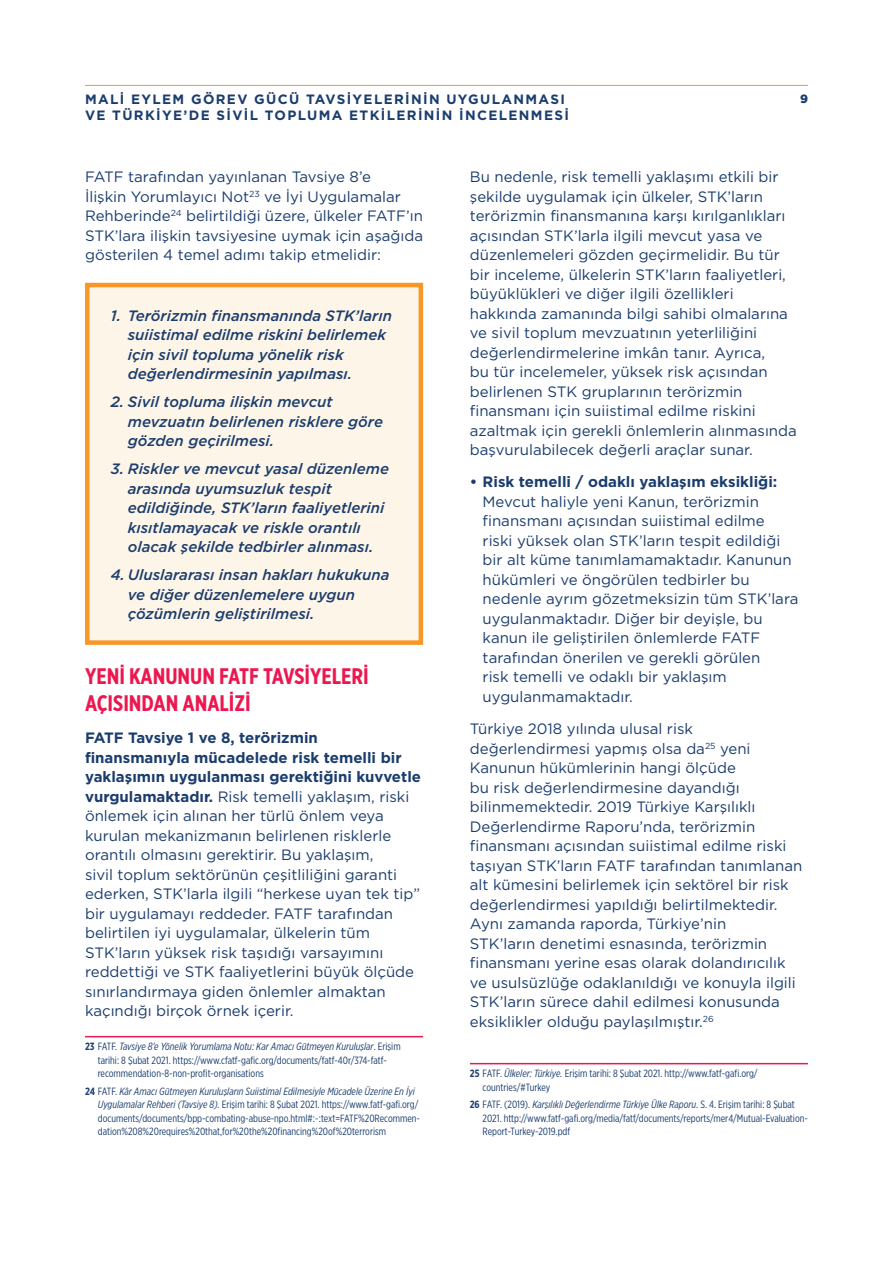
<style>
.page{position:relative;width:893px;height:1263px;background:#fff}
.page>*{position:absolute;margin:0;border:0;box-sizing:border-box;transform-origin:0 0}
.t1{font:700 22.5px/27px "Gotham X Narrow";color:#ed174f}
.t2{font:15px/19.5px "Gotham";color:#1b3d6d}
.t3{font:italic 500 15px/19.5px "Gotham";color:#1b3d6d}
.t4{font:700 15px "Gotham";color:#1b3d6d}
.t5{font:700 13.5px "Gotham";letter-spacing:.1em;color:#1b3d6d}
.t6{font:900 12px "Gotham";color:#1b3d6d}
.t7{font:10.5px/13.5px "Gotham X Narrow";color:#1b3d6d}
.s1{font-weight:700}
.s2{font-style:italic}
</style>
<div class="page">
<hr style="left:85px;top:85px;width:723px;height:1px;background:#f89728">
<hr style="left:470px;top:1063px;width:338px;height:1px;background:#ed174f">
<div style="left:87px;top:285px;width:334px;height:358px;background:#fef5e9"></div>
<div style="left:85px;top:283px;width:338px;height:362px;border:4px solid #f89728"></div>
<hr style="left:85px;top:1036px;width:338px;height:1px;background:#ed174f">
<p class="t5" style="left:85px;top:90px;width:481px">MALİ EYLEM GÖREV GÜCÜ TAVSİYELERİNİN UYGULANMASI</p>
<p class="t6" style="left:800px;top:90px;width:9px">9</p>
<p class="t5" style="left:85px;top:106px;width:485px">VE TÜRKİYE’DE SİVİL TOPLUMA ETKİLERİNİN İNCELENMESİ</p>
<p class="t2" style="left:85px;top:167px;width:340px">FATF tarafından yayınlanan Tavsiye 8’e<br>İlişkin Yorumlayıcı Not<sup>23</sup> ve İyi Uygulamalar Rehberinde<sup>24</sup> belirtildiği üzere, ülkeler FATF’ın STK’lara ilişkin tavsiyesine uymak için aşağıda gösterilen 4 temel adımı takip etmelidir:</p>
<p class="t3" style="left:128px;top:305px;width:266px;text-indent:-17px">1. Terörizmin finansmanında STK’ların suiistimal edilme riskini belirlemek için sivil topluma yönelik risk değerlendirmesinin yapılması.</p>
<p class="t3" style="left:128px;top:392px;width:257px;text-indent:-17px">2. Sivil topluma ilişkin mevcut mevzuatın belirlenen risklere göre gözden geçirilmesi.</p>
<p class="t3" style="left:128px;top:459px;width:263px;text-indent:-17px">3. Riskler ve mevcut yasal düzenleme arasında uyumsuzluk tespit edildiğinde, STK’ların faaliyetlerini kısıtlamayacak ve riskle orantılı olacak şekilde tedbirler alınması.</p>
<p class="t3" style="left:128px;top:565px;width:263px;text-indent:-17px">4. Uluslararası insan hakları hukukuna ve diğer düzenlemelere uygun çözümlerin geliştirilmesi.</p>
<h1 class="t1" style="left:85px;top:662px;width:283px">YENI KANUNUN FATF TAVSIYELERI<br>AÇISINDAN ANALIZI</h1>
<p class="t2" style="left:85px;top:728px;width:337px"><span class="s1">FATF Tavsiye 1 ve 8, terörizmin finansmanıyla mücadelede risk temelli bir yaklaşımın uygulanması gerektiğini kuvvetle vurgulamaktadır.</span> Risk temelli yaklaşım, riski önlemek için alınan her türlü önlem veya kurulan mekanizmanın belirlenen risklerle orantılı olmasını gerektirir. Bu yaklaşım,<br>sivil toplum sektörünün çeşitliliğini garanti ederken, STK’larla ilgili “herkese uyan tek tip” bir uygulamayı reddeder. FATF tarafından belirtilen iyi uygulamalar, ülkelerin tüm STK’ların yüksek risk taşıdığı varsayımını reddettiği ve STK faaliyetlerini büyük ölçüde sınırlandırmaya giden önlemler almaktan kaçındığı birçok örnek içerir.</p>
<p class="t7" style="left:98px;top:1039px;width:304px;text-indent:-13px"><span class="s1">23</span> FATF. <span class="s2">Tavsiye 8’e Yönelik Yorumlama Notu: Kar Amacı Gütmeyen Kuruluşlar</span>. Erişim tarihi: 8 Şubat 2021. https://www.cfatf-gafic.org/documents/fatf-40r/374-fatf&shy;recommendation-8-non-profit-organisations</p>
<p class="t7" style="left:98px;top:1084px;width:324px;text-indent:-13px"><span class="s1">24</span> FATF. <span class="s2">Kâr Amacı Gütmeyen Kuruluşların Suiistimal Edilmesiyle Mücadele Üzerine En İyi Uygulamalar Rehberi (Tavsiye 8).</span> Erişim tarihi: 8 Şubat 2021. https://www.fatf-gafi.org/ documents/documents/bpp-combating-abuse-npo.html#:~:text=FATF%20Recommen&shy;dation%208%20requires%20that,for%20the%20financing%20of%20terrorism</p>
<p class="t2" style="left:470px;top:167px;width:328px">Bu nedenle, risk temelli yaklaşımı etkili bir şekilde uygulamak için ülkeler, STK’ların terörizmin finansmanına karşı kırılganlıkları açısından STK’larla ilgili mevcut yasa ve düzenlemeleri gözden geçirmelidir. Bu tür bir inceleme, ülkelerin STK’ların faaliyetleri, büyüklükleri ve diğer ilgili özellikleri hakkında zamanında bilgi sahibi olmalarına ve sivil toplum mevzuatının yeterliliğini değerlendirmelerine imkân tanır. Ayrıca,<br>bu tür incelemeler, yüksek risk açısından belirlenen STK gruplarının terörizmin finansmanı için suiistimal edilme riskini azaltmak için gerekli önlemlerin alınmasında başvurulabilecek değerli araçlar sunar.</p>
<p class="t4" style="left:470px;top:472px;width:309px">• Risk temelli / odaklı yaklaşım eksikliği:</p>
<p class="t2" style="left:483px;top:491px;width:317px">Mevcut haliyle yeni Kanun, terörizmin finansmanı açısından suiistimal edilme riski yüksek olan STK’ların tespit edildiği bir alt küme tanımlamamaktadır. Kanunun hükümleri ve öngörülen tedbirler bu nedenle ayrım gözetmeksizin tüm STK’lara uygulanmaktadır. Diğer bir deyişle, bu kanun ile geliştirilen önlemlerde FATF tarafından önerilen ve gerekli görülen<br>risk temelli ve odaklı bir yaklaşım uygulanmamaktadır.</p>
<p class="t2" style="left:470px;top:719px;width:334px">Türkiye 2018 yılında ulusal risk değerlendirmesi yapmış olsa da<sup>25</sup> yeni Kanunun hükümlerinin hangi ölçüde<br>bu risk değerlendirmesine dayandığı bilinmemektedir. 2019 Türkiye Karşılıklı Değerlendirme Raporu’nda, terörizmin finansmanı açısından suiistimal edilme riski taşıyan STK’ların FATF tarafından tanımlanan alt kümesini belirlemek için sektörel bir risk değerlendirmesi yapıldığı belirtilmektedir.<br>Aynı zamanda raporda, Türkiye’nin<br>STK’ların denetimi esnasında, terörizmin finansmanı yerine esas olarak dolandırıcılık ve usulsüzlüğe odaklanıldığı ve konuyla ilgili STK’ların sürece dahil edilmesi konusunda eksiklikler olduğu paylaşılmıştır.<sup>26</sup></p>
<p class="t7" style="left:483px;top:1066px;width:277px;text-indent:-13px"><span class="s1">25</span> FATF. <span class="s2">Ülkeler: Türkiye.</span> Erişim tarihi: 8 Şubat 2021. http://www.fatf-gafi.org/ countries/#Turkey</p>
<p class="t7" style="left:483px;top:1098px;width:327px;text-indent:-13px"><span class="s1">26</span> FATF. (2019). <span class="s2">Karşılıklı Değerlendirme Türkiye Ülke Raporu</span>. S. 4. Erişim tarihi: 8 Şubat<br>2021. http://www.fatf-gafi.org/media/fatf/documents/reports/mer4/Mutual-Evaluation-<br>Report-Turkey-2019.pdf</p>
</div>
